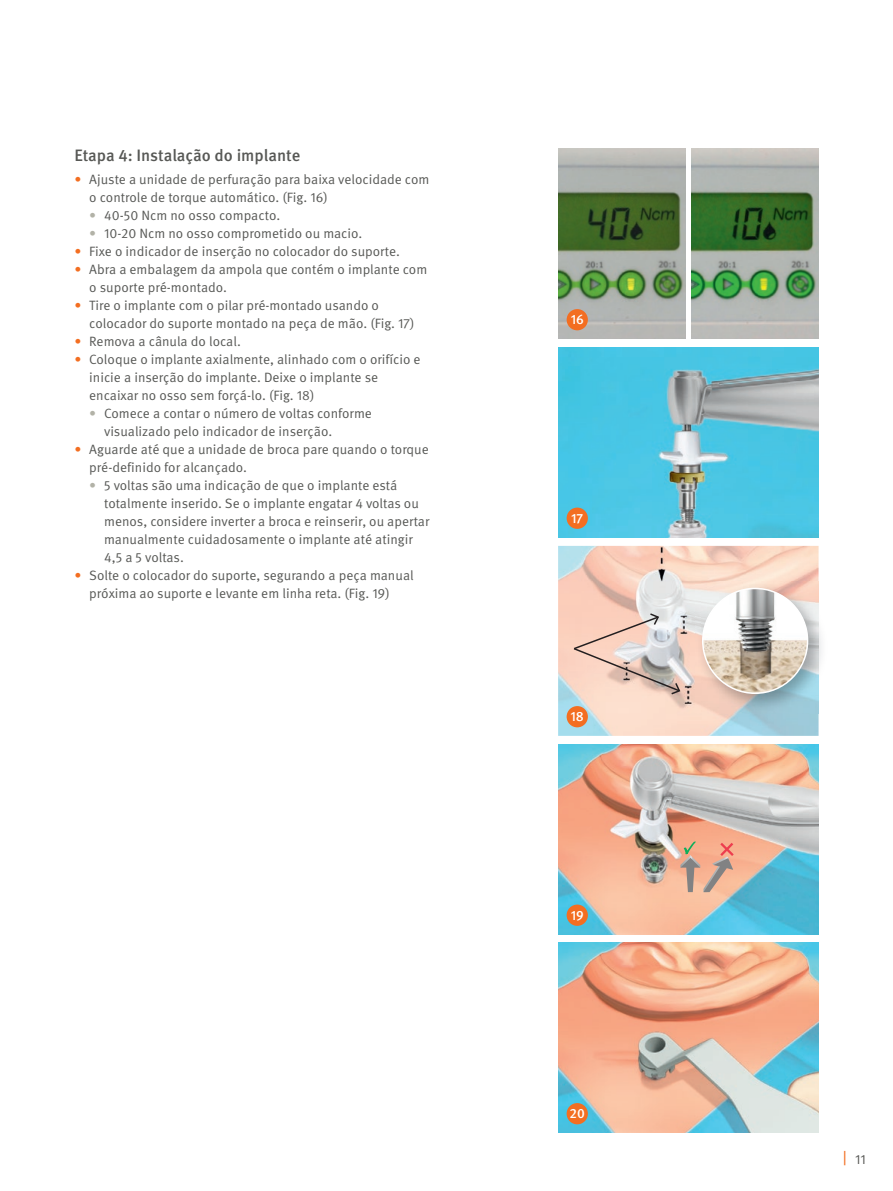
<style>
.page{position:relative;width:893px;height:1191px;background:#fff}
.page>*{position:absolute;margin:0;border:0;box-sizing:border-box;transform-origin:0 0}
.t1{font:500 16.5px "Meta Pro OM";color:#575855}
.t2{font:13.5px/18px "Meta Pro OM";color:#575855}
.t3{font:500 13.5px "Meta Pro OM";color:#fff}
.s1{color:#f36e21}
.s2{color:#b2b2a7}
</style>
<div class="page">
<img style="left:558px;top:347px;width:261px;height:190px">
<img style="left:558px;top:744px;width:261px;height:190px">
<img style="left:558px;top:546px;width:261px;height:190px">
<img style="left:696px;top:581px;width:126px;height:132px">
<svg style="left:702px;top:587px;width:106px;height:107px"></svg>
<img style="left:558px;top:149px;width:128px;height:190px">
<img style="left:691px;top:149px;width:128px;height:190px">
<div style="left:567px;top:309px;width:21px;height:21px;background:#f36e21;border-radius:50%"></div>
<div style="left:567px;top:507px;width:21px;height:22px;background:#f36e21;border-radius:50%"></div>
<div style="left:567px;top:904px;width:21px;height:22px;background:#f36e21;border-radius:50%"></div>
<div style="left:567px;top:706px;width:21px;height:21px;background:#f36e21;border-radius:50%"></div>
<svg style="left:574px;top:613px;width:106px;height:81px;background:#e1c9be"></svg>
<svg style="left:680px;top:840px;width:56px;height:52px;background:#dba78e"></svg>
<img style="left:558px;top:943px;width:261px;height:189px">
<div style="left:567px;top:1103px;width:21px;height:21px;background:#f36e21;border-radius:50%"></div>
<p class="t1" style="left:74px;top:145px;width:227px">Etapa 4: Instalação do implante</p>
<p class="t2" style="left:89px;top:170px;width:342px;text-indent:-15px"><span class="s1">•</span> Ajuste a unidade de perfuração para baixa velocidade com o controle de torque automático. (Fig. 16)</p>
<p class="t2" style="left:89px;top:206px;width:192px"><span class="s2">•</span> 40-50 Ncm no osso compacto.</p>
<p class="t2" style="left:89px;top:224px;width:275px"><span class="s2">•</span> 10-20 Ncm no osso comprometido ou macio.</p>
<p class="t2" style="left:74px;top:242px;width:327px"><span class="s1">•</span> Fixe o indicador de inserção no colocador do suporte.</p>
<p class="t2" style="left:89px;top:260px;width:340px;text-indent:-15px"><span class="s1">•</span> Abra a embalagem da ampola que contém o implante com o suporte pré-montado.</p>
<p class="t2" style="left:89px;top:296px;width:327px;text-indent:-15px"><span class="s1">•</span> Tire o implante com o pilar pré-montado usando o colocador do suporte montado na peça de mão. (Fig. 17)</p>
<p class="t2" style="left:74px;top:332px;width:168px"><span class="s1">•</span> Remova a cânula do local.</p>
<p class="t2" style="left:89px;top:350px;width:333px;text-indent:-15px"><span class="s1">•</span> Coloque o implante axialmente, alinhado com o orifício e inicie a inserção do implante. Deixe o implante se encaixar no osso sem forçá-lo. (Fig. 18)</p>
<p class="t2" style="left:104px;top:404px;width:269px;text-indent:-15px"><span class="s2">•</span> Comece a contar o número de voltas conforme visualizado pelo indicador de inserção.</p>
<p class="t2" style="left:89px;top:440px;width:341px;text-indent:-15px"><span class="s1">•</span> Aguarde até que a unidade de broca pare quando o torque pré-definido for alcançado.</p>
<p class="t2" style="left:104px;top:476px;width:327px;text-indent:-15px"><span class="s2">•</span> 5 voltas são uma indicação de que o implante está totalmente inserido. Se o implante engatar 4 voltas ou menos, considere inverter a broca e reinserir, ou apertar manualmente cuidadosamente o implante até atingir 4,5 a 5 voltas.</p>
<p class="t2" style="left:89px;top:566px;width:326px;text-indent:-15px"><span class="s1">•</span> Solte o colocador do suporte, segurando a peça manual próxima ao suporte e levante em linha reta. (Fig. 19)</p>
<p class="t3" style="left:571px;top:311px;width:15px">16</p>
<p class="t3" style="left:571px;top:510px;width:14px">17</p>
<p class="t3" style="left:570px;top:708px;width:15px">18</p>
<p class="t3" style="left:571px;top:906px;width:14px">19</p>
<p class="t3" style="left:569px;top:1105px;width:17px">20</p>
<p class="t2" style="left:855px;top:1150px;width:12px">11</p>
</div>
